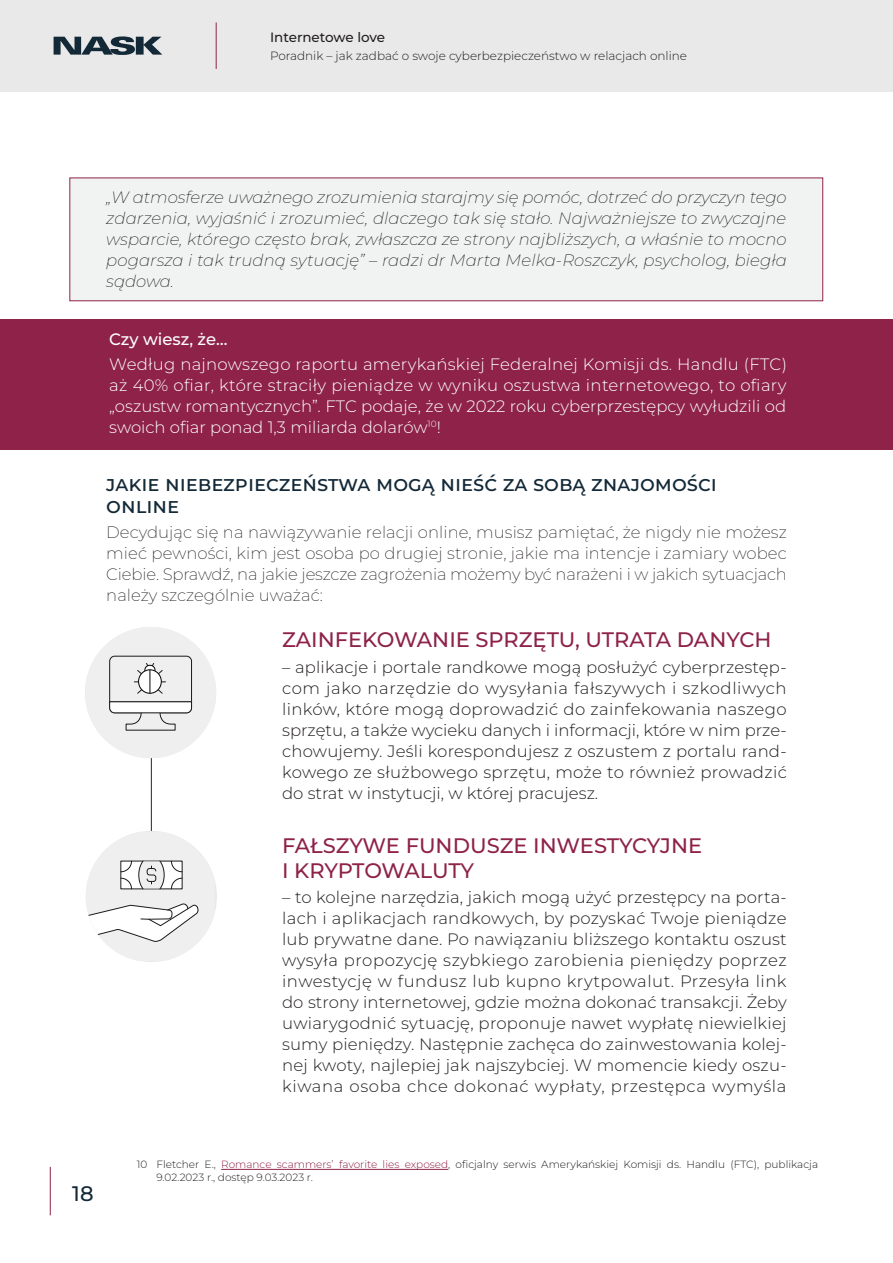
<style>
.page{position:relative;width:893px;height:1263px;background:#fff}
.page>*{position:absolute;margin:0;border:0;box-sizing:border-box;transform-origin:0 0}
.CAPS{font:500 21px/25.2px "Montserrat";color:#8e2249}
.t1{font:500 21px/22.5px "Montserrat";letter-spacing:.005em;color:#132938}
.t2{font:300 16.5px/21px "Montserrat";letter-spacing:.02em;color:#231f20;text-align:justify}
.t3{font:italic 200 16.5px/21px "Montserrat";letter-spacing:.005em;color:#231f20;text-align:justify}
.czy_wiesz_ze{font:300 16.5px/21px "Montserrat";color:#fff;text-align:justify}
.t4{font:200 16.5px/21px "Montserrat";letter-spacing:-.01em;color:#231f20;text-align:justify}
.czy_wiesz_ze-2{font:500 16.5px "Montserrat";color:#fff}
.t5{font:500 13.5px "Montserrat";letter-spacing:-.005em;color:#231f20}
.t6{font:300 12px "Montserrat";color:#231f20}
.przypis{font:300 10.5px/12.6px "Montserrat";color:#231f20}
.s1{color:#8e2249}
</style>
<div class="page">
<div style="left:0;top:0;width:893px;height:91px;background:#e9e9e9"></div>
<hr style="left:50px;top:1167px;width:1px;height:48px;background:#8e2249">
<hr style="left:216px;top:22px;width:1px;height:47px;background:#8e2249">
<svg style="left:54px;top:36px;width:108px;height:19px"></svg>
<div style="left:0;top:319px;width:893px;height:130px;background:#8e2249"></div>
<div style="left:69px;top:178px;width:754px;height:123px;background:#f1f3f3"></div>
<hr style="left:151px;top:640px;width:1px;height:309px;background:#132938">
<div style="left:85px;top:627px;width:131px;height:131px;background:#efefef;border-radius:66px"></div>
<div style="left:109px;top:656px;width:83px;height:57px;border:1px solid #1a1a1a;border-radius:5px"></div>
<svg style="left:109px;top:701px;width:83px;height:30px"></svg>
<svg style="left:134px;top:663px;width:32px;height:31px"></svg>
<svg style="left:86px;top:832px;width:129px;height:129px"></svg>
<hr style="left:221px;top:1169px;width:227px;height:1px;background:#8e2249">
<p class="t5" style="left:270px;top:28px;width:117px">Internetowe love</p>
<p class="t6" style="left:270px;top:48px;width:419px">Poradnik – jak zadbać o swoje cyberbezpieczeństwo w relacjach online</p>
<p class="t3" style="left:106px;top:186px;width:682px">„W atmosferze uważnego zrozumienia starajmy się pomóc, dotrzeć do przyczyn tego zdarzenia, wyjaśnić i zrozumieć, dlaczego tak się stało. Najważniejsze to zwyczajne wsparcie, którego często brak, zwłaszcza ze strony najbliższych, a właśnie to mocno pogarsza i tak trudną sytuację” – radzi dr Marta Melka-Roszczyk, psycholog, biegła sądowa.</p>
<p class="czy_wiesz_ze-2" style="left:109px;top:328px;width:120px">Czy wiesz, że…</p>
<p class="czy_wiesz_ze" style="left:109px;top:353px;width:679px">Według najnowszego raportu amerykańskiej Federalnej Komisji ds. Handlu (FTC) aż 40% ofiar, które straciły pieniądze w wyniku oszustwa internetowego, to ofiary „oszustw romantycznych”. FTC podaje, że w 2022 roku cyberprzestępcy wyłudzili od swoich ofiar ponad 1,3 miliarda dolarów<sup>10</sup>!</p>
<h2 class="t1" style="left:106px;top:471px;width:612px">Jakie niebezpieczeństwa mogą nieść za sobą znajomości online</h2>
<p class="t4" style="left:106px;top:522px;width:682px">Decydując się na nawiązywanie relacji online, musisz pamiętać, że nigdy nie możesz mieć pewności, kim jest osoba po drugiej stronie, jakie ma intencje i zamiary wobec Ciebie. Sprawdź, na jakie jeszcze zagrożenia możemy być narażeni i w jakich sytuacjach należy szczególnie uważać:</p>
<p class="CAPS" style="left:282px;top:627px;width:491px">ZAINFEKOWANIE SPRZĘTU, UTRATA DANYCH</p>
<p class="t2" style="left:282px;top:656px;width:506px">– aplikacje i portale randkowe mogą posłużyć cyberprzestęp&shy;com jako narzędzie do wysyłania fałszywych i szkodliwych linków, które mogą doprowadzić do zainfekowania naszego sprzętu, a także wycieku danych i informacji, które w nim prze&shy;chowujemy. Jeśli korespondujesz z oszustem z portalu rand&shy;kowego ze służbowego sprzętu, może to również prowadzić do strat w instytucji, w której pracujesz.</p>
<p class="CAPS" style="left:282px;top:832px;width:422px">FAŁSZYWE FUNDUSZE INWESTYCYJNE<br>I KRYPTOWALUTY</p>
<p class="t2" style="left:282px;top:886px;width:506px">– to kolejne narzędzia, jakich mogą użyć przestępcy na porta&shy;lach i aplikacjach randkowych, by pozyskać Twoje pieniądze lub prywatne dane. Po nawiązaniu bliższego kontaktu oszust wysyła propozycję szybkiego zarobienia pieniędzy poprzez inwestycję w fundusz lub kupno krytpowalut. Przesyła link do strony internetowej, gdzie można dokonać transakcji. Żeby uwiarygodnić sytuację, proponuje nawet wypłatę niewielkiej sumy pieniędzy. Następnie zachęca do zainwestowania kolej&shy;nej kwoty, najlepiej jak najszybciej. W momencie kiedy oszu&shy;kiwana osoba chce dokonać wypłaty, przestępca wymyśla</p>
<p class="t1" style="left:72px;top:1181px;width:23px">18</p>
<p class="przypis" style="left:156px;top:1158px;width:663px;text-indent:-20px">10 Fletcher E., <span class="s1">Romance scammers’ favorite lies exposed</span>, oficjalny serwis Amerykańskiej Komisji ds. Handlu (FTC), publikacja<br>9.02.2023 r., dostęp 9.03.2023 r.</p>
</div>
